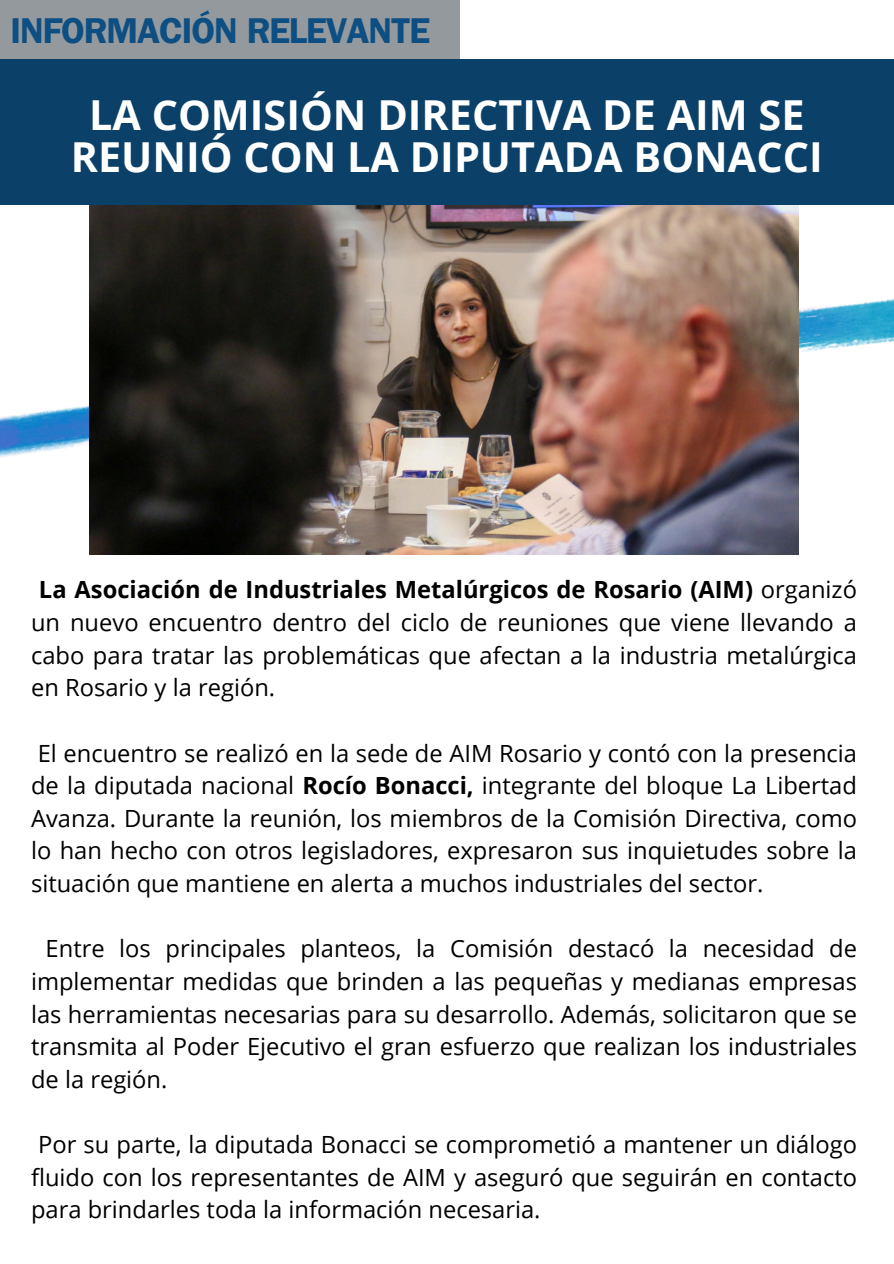
<style>
.page{position:relative;width:894px;height:1264px;background:#fff}
.page>*{position:absolute;margin:0;border:0;box-sizing:border-box;transform-origin:0 0}
.t1{font:700 41.25px/42.8px "Open Sans";color:#fff;text-align:center}
.t2{font:36px "Franklin Gothic LT Pro Dm";letter-spacing:-.03em;color:#0d4f83}
.t3{font:23.7px/32.7px "Open Sans";color:#000;text-align:justify}
.s1{font-weight:700}
</style>
<div class="page">
<div style="left:0;top:0;width:460px;height:68px;background:#94999d"></div>
<img style="left:0;top:275px;width:893px;height:202px">
<img style="left:89px;top:205px;width:709px;height:349px">
<div style="left:0;top:59px;width:893px;height:146px;background:#0b4068"></div>
<p class="t2" style="left:10px;top:19px;width:421px">INFORMACIÓN RELEVANTE</p>
<p class="t1" style="left:71px;top:92px;width:753px">LA COMISIÓN DIRECTIVA DE AIM SE<br>REUNIÓ CON LA DIPUTADA BONACCI</p>
<p class="t3" style="left:31px;top:572px;width:827px;text-indent:8px"><span class="s1">La Asociación de Industriales Metalúrgicos de Rosario (AIM)</span> organizó un nuevo encuentro dentro del ciclo de reuniones que viene llevando a cabo para tratar las problemáticas que afectan a la industria metalúrgica en Rosario y la región.</p>
<p class="t3" style="left:31px;top:736px;width:827px">El encuentro se realizó en la sede de AIM Rosario y contó con la presencia de la diputada nacional <span class="s1">Rocío Bonacci,</span> integrante del bloque La Libertad Avanza. Durante la reunión, los miembros de la Comisión Directiva, como lo han hecho con otros legisladores, expresaron sus inquietudes sobre la situación que mantiene en alerta a muchos industriales del sector.</p>
<p class="t3" style="left:31px;top:931px;width:827px;text-indent:15px">Entre los principales planteos, la Comisión destacó la necesidad de implementar medidas que brinden a las pequeñas y medianas empresas las herramientas necesarias para su desarrollo. Además, solicitaron que se transmita al Poder Ejecutivo el gran esfuerzo que realizan los industriales de la región.</p>
<p class="t3" style="left:31px;top:1127px;width:827px;text-indent:7px">Por su parte, la diputada Bonacci se comprometió a mantener un diálogo fluido con los representantes de AIM y aseguró que seguirán en contacto para brindarles toda la información necesaria.</p>
</div>
